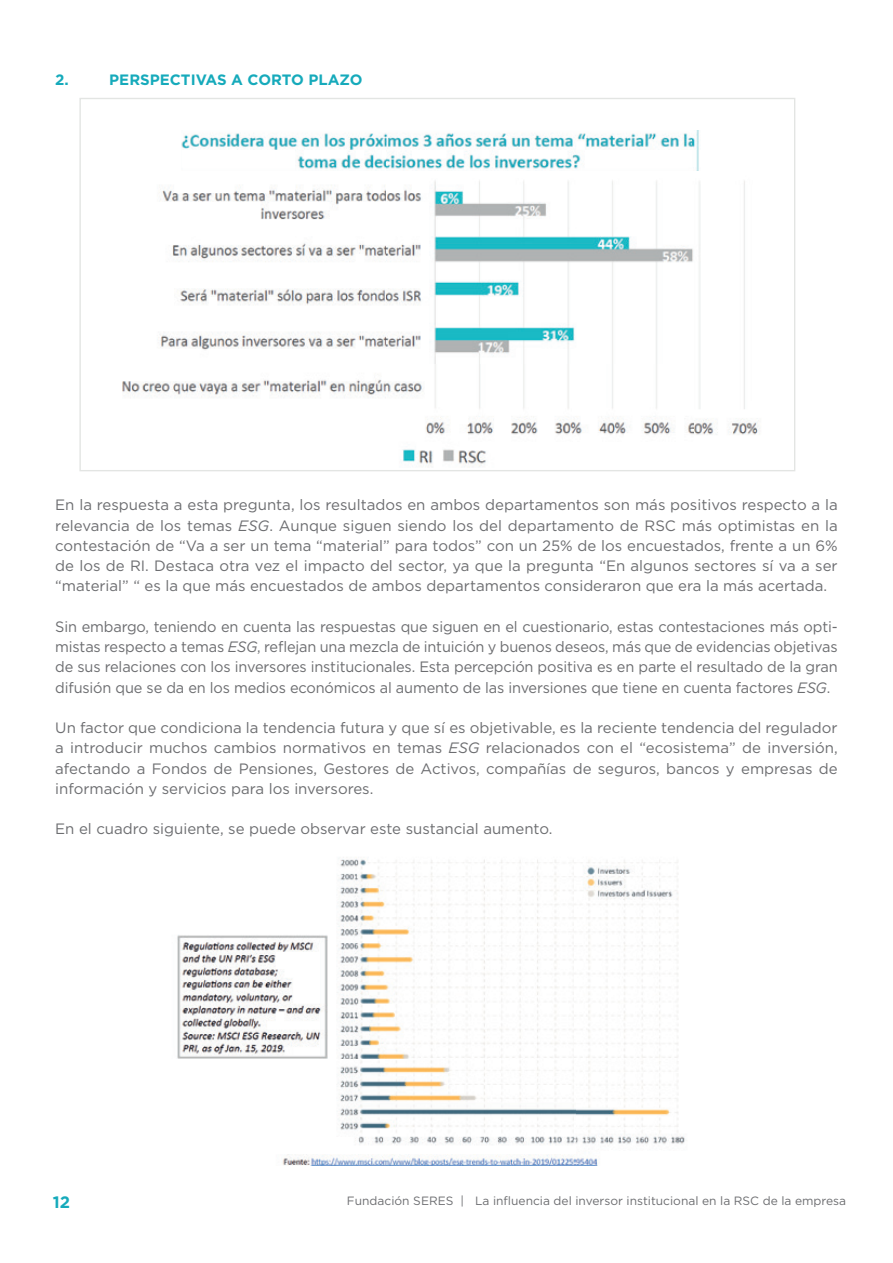
<style>
.page{position:relative;width:893px;height:1263px;background:#fff}
.page>*{position:absolute;margin:0;border:0;box-sizing:border-box;transform-origin:0 0}
.t1{font:700 16.5px "Gotham";color:#16aabb}
.t2{font:15px/20.2px "Gotham";color:#6c6d70;text-align:justify}
.t3{font:700 15px "Gotham";color:#16aabb}
.t4{font:12px "Gotham";color:#6c6d70}
.s1{font-style:italic}
</style>
<div class="page">
<img style="left:177px;top:857px;width:508px;height:308px">
<svg style="left:79px;top:98px;width:716px;height:373px"></svg>
<div style="left:169px;top:119px;width:542px;height:11px;background:#fff"></div>
<div style="left:169px;top:171px;width:542px;height:7px;background:#fff"></div>
<div style="left:154px;top:119px;width:27px;height:58px;background:#fff"></div>
<p class="t3" style="left:55px;top:70px;width:15px">2.</p>
<p class="t3" style="left:109px;top:70px;width:255px">PERSPECTIVAS A CORTO PLAZO</p>
<p class="t2" style="left:55px;top:494px;width:784px">En la respuesta a esta pregunta, los resultados en ambos departamentos son más positivos respecto a la relevancia de los temas <span class="s1">ESG</span>. Aunque siguen siendo los del departamento de RSC más optimistas en la contestación de “Va a ser un tema “material” para todos” con un 25% de los encuestados, frente a un 6% de los de RI. Destaca otra vez el impacto del sector, ya que la pregunta “En algunos sectores sí va a ser “material” “ es la que más encuestados de ambos departamentos consideraron que era la más acertada.</p>
<p class="t2" style="left:55px;top:616px;width:784px">Sin embargo, teniendo en cuenta las respuestas que siguen en el cuestionario, estas contestaciones más opti&shy;mistas respecto a temas <span class="s1">ESG</span>, reflejan una mezcla de intuición y buenos deseos, más que de evidencias objetivas de sus relaciones con los inversores institucionales. Esta percepción positiva es en parte el resultado de la gran difusión que se da en los medios económicos al aumento de las inversiones que tiene en cuenta factores <span class="s1">ESG</span>.</p>
<p class="t2" style="left:55px;top:717px;width:784px">Un factor que condiciona la tendencia futura y que sí es objetivable, es la reciente tendencia del regulador a introducir muchos cambios normativos en temas <span class="s1">ESG</span> relacionados con el “ecosistema” de inversión, afectando a Fondos de Pensiones, Gestores de Activos, compañías de seguros, bancos y empresas de información y servicios para los inversores.</p>
<p class="t2" style="left:55px;top:818px;width:499px">En el cuadro siguiente, se puede observar este sustancial aumento.</p>
<p class="t1" style="left:53px;top:1191px;width:19px">12</p>
<p class="t4" style="left:347px;top:1192px;width:501px">Fundación SERES | La influencia del inversor institucional en la RSC de la empresa</p>
</div>
